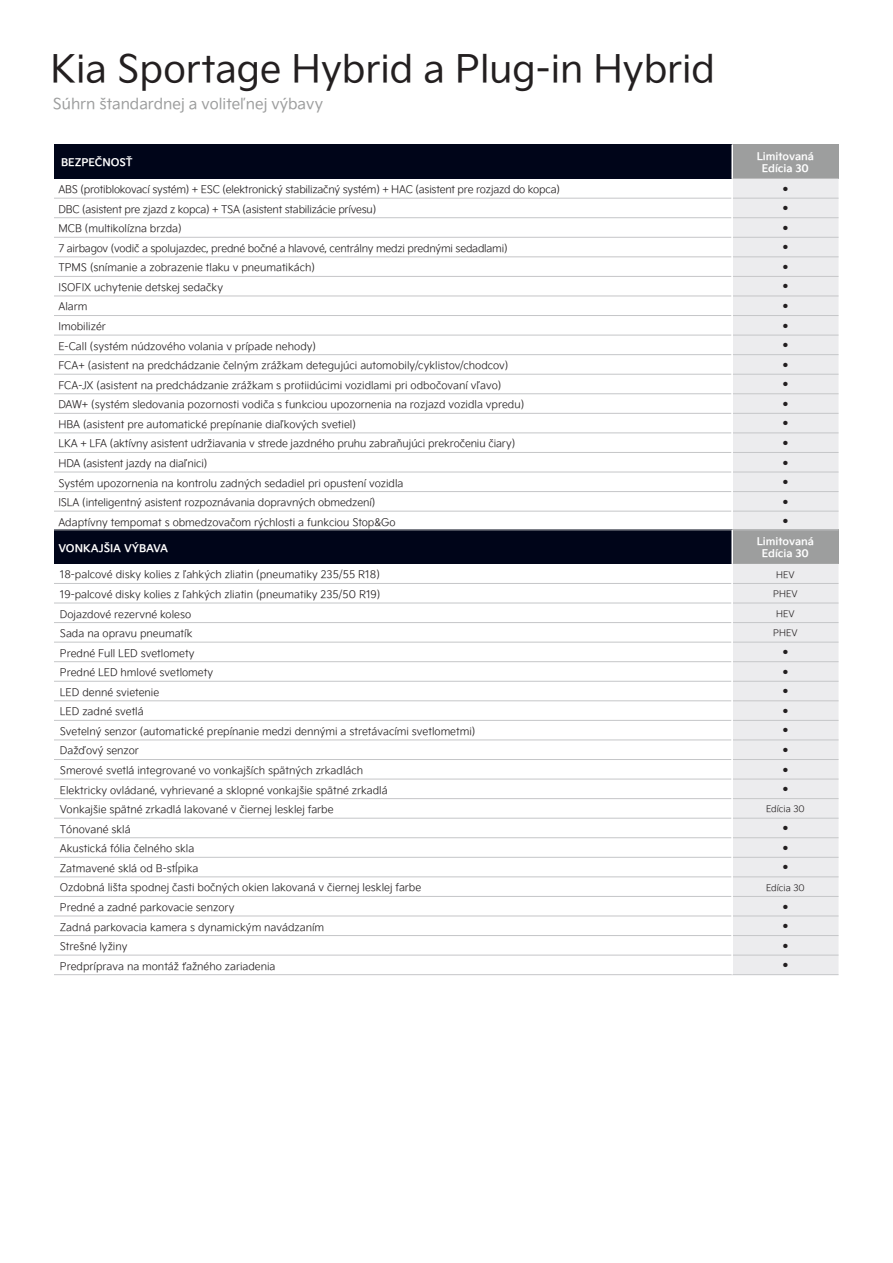
<style>
.page{position:relative;width:893px;height:1263px;background:#fff}
.page>*{position:absolute;margin:0;border:0;box-sizing:border-box;transform-origin:0 0}
.t1{font:37.5px "Kia Signature";color:#231f20}
.t2{font:15px "Kia Signature";color:#9d9e9e}
.t3{font:300 10.5px "Kia Signature";color:#231f20}
.t4{font:300 10.5px "Kia Signature";letter-spacing:-.02em;color:#231f20}
.t5{font:700 10.5px/12.6px "Kia Signature";color:#fff;text-align:center}
.t6{font:300 9px "Kia Signature";color:#231f20}
.t7{font:6px "Zapf Dingbats ITC";color:#231f20}
</style>
<div class="page">
<div style="left:54px;top:145px;width:678px;height:34px;background:#000519"></div>
<div style="left:732px;top:145px;width:106px;height:34px;background:#9d9e9e"></div>
<hr style="left:54px;top:198px;width:677px;height:1px;background:#c5c6c8">
<hr style="left:54px;top:217px;width:677px;height:1px;background:#c5c6c8">
<hr style="left:54px;top:237px;width:677px;height:1px;background:#c5c6c8">
<hr style="left:54px;top:257px;width:677px;height:1px;background:#c5c6c8">
<hr style="left:54px;top:276px;width:677px;height:1px;background:#c5c6c8">
<hr style="left:54px;top:296px;width:677px;height:1px;background:#c5c6c8">
<hr style="left:54px;top:315px;width:677px;height:1px;background:#c5c6c8">
<hr style="left:54px;top:335px;width:677px;height:1px;background:#c5c6c8">
<hr style="left:54px;top:354px;width:677px;height:1px;background:#c5c6c8">
<hr style="left:54px;top:374px;width:677px;height:1px;background:#c5c6c8">
<hr style="left:54px;top:393px;width:677px;height:1px;background:#c5c6c8">
<hr style="left:54px;top:413px;width:677px;height:1px;background:#c5c6c8">
<hr style="left:54px;top:433px;width:677px;height:1px;background:#c5c6c8">
<hr style="left:54px;top:452px;width:677px;height:1px;background:#c5c6c8">
<hr style="left:54px;top:472px;width:677px;height:1px;background:#c5c6c8">
<hr style="left:54px;top:491px;width:677px;height:1px;background:#c5c6c8">
<hr style="left:54px;top:511px;width:677px;height:1px;background:#c5c6c8">
<hr style="left:731px;top:145px;width:2px;height:34px;background:#fff">
<svg style="left:731px;top:179px;width:107px;height:351px"></svg>
<div style="left:54px;top:530px;width:678px;height:34px;background:#000519"></div>
<div style="left:732px;top:530px;width:106px;height:34px;background:#9d9e9e"></div>
<hr style="left:54px;top:583px;width:677px;height:1px;background:#c5c6c8">
<hr style="left:54px;top:603px;width:677px;height:1px;background:#c5c6c8">
<hr style="left:54px;top:622px;width:677px;height:1px;background:#c5c6c8">
<hr style="left:54px;top:642px;width:677px;height:1px;background:#c5c6c8">
<hr style="left:54px;top:661px;width:677px;height:1px;background:#c5c6c8">
<hr style="left:54px;top:681px;width:677px;height:1px;background:#c5c6c8">
<hr style="left:54px;top:700px;width:677px;height:1px;background:#c5c6c8">
<hr style="left:54px;top:720px;width:677px;height:1px;background:#c5c6c8">
<hr style="left:54px;top:740px;width:677px;height:1px;background:#c5c6c8">
<hr style="left:54px;top:759px;width:677px;height:1px;background:#c5c6c8">
<hr style="left:54px;top:779px;width:677px;height:1px;background:#c5c6c8">
<hr style="left:54px;top:798px;width:677px;height:1px;background:#c5c6c8">
<hr style="left:54px;top:818px;width:677px;height:1px;background:#c5c6c8">
<hr style="left:54px;top:837px;width:677px;height:1px;background:#c5c6c8">
<hr style="left:54px;top:857px;width:677px;height:1px;background:#c5c6c8">
<hr style="left:54px;top:877px;width:677px;height:1px;background:#c5c6c8">
<hr style="left:54px;top:896px;width:677px;height:1px;background:#c5c6c8">
<hr style="left:54px;top:916px;width:677px;height:1px;background:#c5c6c8">
<hr style="left:54px;top:935px;width:677px;height:1px;background:#c5c6c8">
<hr style="left:54px;top:955px;width:677px;height:1px;background:#c5c6c8">
<hr style="left:54px;top:974px;width:784px;height:1px;background:#c5c6c8">
<hr style="left:54px;top:530px;width:784px;height:1px;background:#c5c6c8">
<hr style="left:731px;top:530px;width:2px;height:34px;background:#fff">
<svg style="left:731px;top:564px;width:107px;height:411px"></svg>
<h1 class="t1" style="left:51px;top:54px;width:666px">Kia Sportage Hybrid a Plug-in Hybrid</h1>
<h2 class="t2" style="left:53px;top:98px;width:272px">Súhrn štandardnej a voliteľnej výbavy</h2>
<p class="t5" style="left:61px;top:157px;width:73px">BEZPEČNOSŤ</p>
<p class="t5" style="left:757px;top:151px;width:59px">Limitovaná<br>Edícia 30</p>
<p class="t4" style="left:58px;top:185px;width:503px">ABS (protiblokovací systém) + ESC (elektronický stabilizačný systém) + HAC (asistent pre rozjazd do kopca)</p>
<p class="t7" style="left:783px;top:186px;width:6px">●</p>
<p class="t4" style="left:58px;top:205px;width:319px">DBC (asistent pre zjazd z kopca) + TSA (asistent stabilizácie prívesu)</p>
<p class="t7" style="left:783px;top:205px;width:6px">●</p>
<p class="t3" style="left:58px;top:224px;width:125px">MCB (multikolízna brzda)</p>
<p class="t7" style="left:783px;top:225px;width:6px">●</p>
<p class="t4" style="left:58px;top:244px;width:451px">7 airbagov (vodič a spolujazdec, predné bočné a hlavové, centrálny medzi prednými sedadlami)</p>
<p class="t7" style="left:783px;top:244px;width:6px">●</p>
<p class="t3" style="left:58px;top:263px;width:258px">TPMS (snímanie a zobrazenie tlaku v pneumatikách)</p>
<p class="t7" style="left:783px;top:264px;width:6px">●</p>
<p class="t3" style="left:58px;top:283px;width:166px">ISOFIX uchytenie detskej sedačky</p>
<p class="t7" style="left:783px;top:284px;width:6px">●</p>
<p class="t3" style="left:58px;top:303px;width:31px">Alarm</p>
<p class="t7" style="left:783px;top:303px;width:6px">●</p>
<p class="t3" style="left:58px;top:322px;width:49px">Imobilizér</p>
<p class="t7" style="left:783px;top:323px;width:6px">●</p>
<p class="t3" style="left:58px;top:342px;width:259px">E-Call (systém núdzového volania v prípade nehody)</p>
<p class="t7" style="left:783px;top:342px;width:6px">●</p>
<p class="t3" style="left:58px;top:361px;width:451px">FCA+ (asistent na predchádzanie čelným zrážkam detegujúci automobily/cyklistov/chodcov)</p>
<p class="t7" style="left:783px;top:362px;width:6px">●</p>
<p class="t3" style="left:58px;top:381px;width:444px">FCA-JX (asistent na predchádzanie zrážkam s protiidúcimi vozidlami pri odbočovaní vľavo)</p>
<p class="t7" style="left:783px;top:381px;width:6px">●</p>
<p class="t3" style="left:58px;top:400px;width:467px">DAW+ (systém sledovania pozornosti vodiča s funkciou upozornenia na rozjazd vozidla vpredu)</p>
<p class="t7" style="left:783px;top:401px;width:6px">●</p>
<p class="t3" style="left:58px;top:420px;width:299px">HBA (asistent pre automatické prepínanie diaľkových svetiel)</p>
<p class="t7" style="left:783px;top:420px;width:6px">●</p>
<p class="t3" style="left:58px;top:439px;width:458px">LKA + LFA (aktívny asistent udržiavania v strede jazdného pruhu zabraňujúci prekročeniu čiary)</p>
<p class="t7" style="left:783px;top:440px;width:6px">●</p>
<p class="t3" style="left:58px;top:459px;width:150px">HDA (asistent jazdy na diaľnici)</p>
<p class="t7" style="left:783px;top:460px;width:6px">●</p>
<p class="t3" style="left:58px;top:479px;width:347px">Systém upozornenia na kontrolu zadných sedadiel pri opustení vozidla</p>
<p class="t7" style="left:783px;top:479px;width:6px">●</p>
<p class="t3" style="left:58px;top:498px;width:318px">ISLA (inteligentný asistent rozpoznávania dopravných obmedzení)</p>
<p class="t7" style="left:783px;top:499px;width:6px">●</p>
<p class="t3" style="left:58px;top:518px;width:339px">Adaptívny tempomat s obmedzovačom rýchlosti a funkciou Stop&amp;Go</p>
<p class="t7" style="left:783px;top:518px;width:6px">●</p>
<p class="t5" style="left:58px;top:543px;width:111px">VONKAJŠIA VÝBAVA</p>
<p class="t5" style="left:757px;top:536px;width:59px">Limitovaná<br>Edícia 30</p>
<p class="t3" style="left:60px;top:570px;width:321px">18-palcové disky kolies z ľahkých zliatin (pneumatiky 235/55 R18)</p>
<p class="t6" style="left:776px;top:571px;width:20px">HEV</p>
<p class="t3" style="left:60px;top:590px;width:322px">19-palcové disky kolies z ľahkých zliatin (pneumatiky 235/50 R19)</p>
<p class="t6" style="left:773px;top:590px;width:26px">PHEV</p>
<p class="t3" style="left:60px;top:610px;width:133px">Dojazdové rezervné koleso</p>
<p class="t6" style="left:776px;top:610px;width:20px">HEV</p>
<p class="t3" style="left:60px;top:629px;width:134px">Sada na opravu pneumatík</p>
<p class="t6" style="left:773px;top:630px;width:26px">PHEV</p>
<p class="t3" style="left:60px;top:649px;width:136px">Predné Full LED svetlomety</p>
<p class="t7" style="left:783px;top:649px;width:6px">●</p>
<p class="t3" style="left:60px;top:668px;width:155px">Predné LED hmlové svetlomety</p>
<p class="t7" style="left:783px;top:669px;width:6px">●</p>
<p class="t3" style="left:60px;top:688px;width:101px">LED denné svietenie</p>
<p class="t7" style="left:783px;top:688px;width:6px">●</p>
<p class="t3" style="left:60px;top:707px;width:85px">LED zadné svetlá</p>
<p class="t7" style="left:783px;top:708px;width:6px">●</p>
<p class="t3" style="left:60px;top:727px;width:417px">Svetelný senzor (automatické prepínanie medzi dennými a stretávacími svetlometmi)</p>
<p class="t7" style="left:783px;top:727px;width:6px">●</p>
<p class="t3" style="left:60px;top:746px;width:81px">Dažďový senzor</p>
<p class="t7" style="left:783px;top:747px;width:6px">●</p>
<p class="t3" style="left:60px;top:766px;width:305px">Smerové svetlá integrované vo vonkajších spätných zrkadlách</p>
<p class="t7" style="left:783px;top:767px;width:6px">●</p>
<p class="t3" style="left:60px;top:786px;width:329px">Elektricky ovládané, vyhrievané a sklopné vonkajšie spätné zrkadlá</p>
<p class="t7" style="left:783px;top:786px;width:6px">●</p>
<p class="t3" style="left:60px;top:805px;width:275px">Vonkajšie spätné zrkadlá lakované v čiernej lesklej farbe</p>
<p class="t6" style="left:766px;top:806px;width:40px">Edícia 30</p>
<p class="t3" style="left:60px;top:825px;width:72px">Tónované sklá</p>
<p class="t7" style="left:783px;top:825px;width:6px">●</p>
<p class="t3" style="left:60px;top:844px;width:136px">Akustická fólia čelného skla</p>
<p class="t7" style="left:783px;top:845px;width:6px">●</p>
<p class="t3" style="left:60px;top:864px;width:140px">Zatmavené sklá od B-stĺpika</p>
<p class="t7" style="left:783px;top:864px;width:6px">●</p>
<p class="t3" style="left:60px;top:883px;width:363px">Ozdobná lišta spodnej časti bočných okien lakovaná v čiernej lesklej farbe</p>
<p class="t6" style="left:766px;top:884px;width:40px">Edícia 30</p>
<p class="t3" style="left:60px;top:903px;width:176px">Predné a zadné parkovacie senzory</p>
<p class="t7" style="left:783px;top:904px;width:6px">●</p>
<p class="t3" style="left:60px;top:923px;width:266px">Zadná parkovacia kamera s dynamickým navádzaním</p>
<p class="t7" style="left:783px;top:923px;width:6px">●</p>
<p class="t3" style="left:60px;top:942px;width:69px">Strešné lyžiny</p>
<p class="t7" style="left:783px;top:943px;width:6px">●</p>
<p class="t3" style="left:60px;top:962px;width:217px">Predpríprava na montáž ťažného zariadenia</p>
<p class="t7" style="left:783px;top:962px;width:6px">●</p>
</div>
